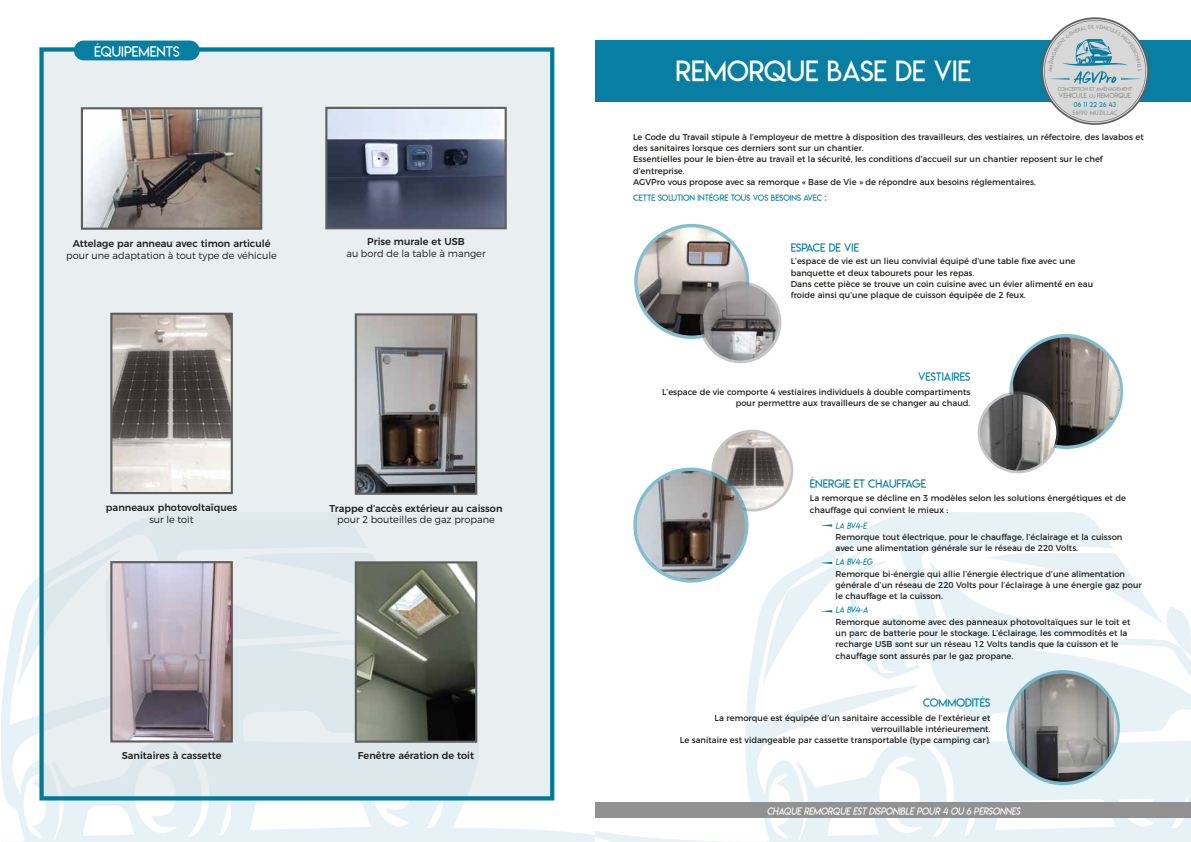
<style>
.page{position:relative;width:1191px;height:842px;background:#fff}
.page>*{position:absolute;margin:0;border:0;box-sizing:border-box;transform-origin:0 0}
.t1{font:28.3px "Lemon Milklight";color:#fff}
.t2{font:14.2px "Lemon Milklight";color:#fff}
.t3{font:11.3px "Lemon Milklight";color:#077ea2}
.t4{font:500 9.9px "Montserrat";color:#1d1d1b}
.t5{font:300 9.9px "Montserrat";color:#1d1d1b}
.t6{font:9.9px "Lemon Milklightitalic";color:#fff}
.t7{font:8.5px/11.3px "Montserrat";color:#1d1d1b}
.t8{font:8.5px "Lemon Milklight";color:#077ea2}
.t9{font:8.5px "Lemon Milklightitalic";color:#077ea2}
.t10{font:6.8px "Lemon Milklight";color:#929292}
.t11{font:6.5px "Lemon Milklight";letter-spacing:.04em;color:#077ea2}
.t12{font:5.9px "Lemon Milklight";letter-spacing:.045em;color:#929292}
.t13{font:5.3px "Lemon Milklight";color:#929292}
.s1{font-size:4.7px}
</style>
<div class="page">
<svg style="left:1px;top:605px;width:508px;height:218px"></svg>
<svg style="left:18px;top:577px;width:21px;height:109px"></svg>
<svg style="left:1px;top:823px;width:735px;height:19px"></svg>
<svg style="left:736px;top:512px;width:454px;height:330px;fill:#e6f2f5"></svg>
<svg style="left:929px;top:553px;width:261px;height:103px"></svg>
<svg style="left:634px;top:224px;width:115px;height:115px"></svg>
<svg style="left:1006px;top:670px;width:113px;height:115px"></svg>
<div style="left:595px;top:40px;width:595px;height:62px;background:#077ea2"></div>
<div style="left:595px;top:803px;width:595px;height:15px;background:#929292"></div>
<div style="left:42px;top:49px;width:510px;height:749px;background:#e9eef1"></div>
<div style="left:39px;top:47px;width:515px;height:753px;border:4px solid #007a9b"></div>
<div style="left:74px;top:41px;width:126px;height:19px;background:#077ea2;border-radius:10px"></div>
<img style="left:637px;top:227px;width:109px;height:109px;border-radius:54px">
<img style="left:1009px;top:673px;width:108px;height:109px;border-radius:54px">
<svg style="left:699px;top:281px;width:82px;height:82px"></svg>
<img style="left:702px;top:284px;width:76px;height:76px;border-radius:38px">
<svg style="left:1009px;top:334px;width:114px;height:115px"></svg>
<img style="left:1012px;top:337px;width:108px;height:109px;border-radius:54px">
<svg style="left:977px;top:391px;width:81px;height:82px"></svg>
<img style="left:980px;top:394px;width:76px;height:77px;border-radius:38px">
<svg style="left:711px;top:430px;width:82px;height:81px"></svg>
<svg style="left:714px;top:440px;width:11px;height:39px"></svg>
<svg style="left:783px;top:444px;width:7px;height:54px"></svg>
<img style="left:725px;top:432px;width:58px;height:77px">
<svg style="left:633px;top:468px;width:115px;height:115px"></svg>
<img style="left:637px;top:471px;width:108px;height:108px;border-radius:54px">
<img style="left:113px;top:316px;width:117px;height:175px">
<div style="left:110px;top:313px;width:123px;height:181px;border:2px solid #5f5e5e"></div>
<img style="left:358px;top:316px;width:116px;height:176px">
<div style="left:355px;top:313px;width:122px;height:182px;border:2px solid #5f5e5e"></div>
<img style="left:358px;top:564px;width:116px;height:176px">
<div style="left:355px;top:561px;width:122px;height:182px;border:2px solid #5f5e5e"></div>
<img style="left:113px;top:564px;width:117px;height:175px">
<div style="left:110px;top:561px;width:123px;height:181px;border:2px solid #5f5e5e"></div>
<img style="left:84px;top:110px;width:175px;height:117px">
<div style="left:81px;top:107px;width:181px;height:123px;border:2px solid #5f5e5e"></div>
<img style="left:328px;top:110px;width:176px;height:116px">
<div style="left:325px;top:107px;width:182px;height:122px;border:2px solid #5f5e5e"></div>
<svg style="left:820px;top:524px;width:12px;height:3px"></svg>
<svg style="left:762px;top:549px;width:157px;height:137px"></svg>
<svg style="left:1041px;top:17px;width:107px;height:108px"></svg>
<h2 class="t2" style="left:94px;top:43px;width:87px">ÉQUIPEMENTS</h2>
<p class="t4" style="left:73px;top:236px;width:199px">Attelage par anneau avec timon articulé</p>
<p class="t5" style="left:66px;top:249px;width:212px">pour une adaptation à tout type de véhicule</p>
<p class="t4" style="left:367px;top:234px;width:99px">Prise murale et USB</p>
<p class="t5" style="left:346px;top:248px;width:141px">au bord de la table à manger</p>
<p class="t4" style="left:106px;top:499px;width:133px">panneaux photovoltaïques</p>
<p class="t5" style="left:149px;top:513px;width:46px">sur le toit</p>
<p class="t4" style="left:329px;top:500px;width:174px">Trappe d’accès extérieur au caisson</p>
<p class="t5" style="left:337px;top:514px;width:159px">pour 2 bouteilles de gaz propane</p>
<p class="t4" style="left:122px;top:748px;width:101px">Sanitaires à cassette</p>
<p class="t4" style="left:358px;top:748px;width:118px">Fenêtre aération de toit</p>
<h1 class="t1" style="left:675px;top:53px;width:297px">REMORQUE BASE DE VIE</h1>
<p class="t13" style="left:1058px;top:86px;width:76px">CONCEPTION ET AMÉNAGEMENT</p>
<p class="t10" style="left:1059px;top:92px;width:74px">VÉHICULE <span class="s1">OU</span> REMORQUE</p>
<p class="t11" style="left:1074px;top:100px;width:44px">06 11 22 26 43</p>
<p class="t12" style="left:1072px;top:109px;width:47px">56190 MUZILLAC</p>
<p class="t7" style="left:633px;top:130px;width:512px">Le Code du Travail stipule à l’employeur de mettre à disposition des travailleurs, des vestiaires, un réfectoire, des lavabos et des sanitaires lorsque ces derniers sont sur un chantier.<br>Essentielles pour le bien-être au travail et la sécurité, les conditions d’accueil sur un chantier reposent sur le chef d’entreprise.<br>AGVPro vous propose avec sa remorque « Base de Vie » de répondre aux besoins réglementaires.</p>
<p class="t8" style="left:633px;top:192px;width:195px">CETTE SOLUTION INTÈGRE TOUS VOS BESOINS AVEC :</p>
<h3 class="t3" style="left:791px;top:241px;width:70px">ESPACE DE VIE</h3>
<p class="t7" style="left:791px;top:255px;width:304px">L’espace de vie est un lieu convivial équipé d’une table fixe avec une banquette et deux tabourets pour les repas.<br>Dans cette pièce se trouve un coin cuisine avec un évier alimenté en eau froide ainsi qu’une plaque de cuisson équipée de 2 feux.</p>
<h3 class="t3" style="left:918px;top:370px;width:54px">VESTIAIRES</h3>
<p class="t7" style="left:662px;top:385px;width:310px;text-align:right">L’espace de vie comporte 4 vestiaires individuels à double compartiments pour permettre aux travailleurs de se changer au chaud.</p>
<h3 class="t3" style="left:810px;top:477px;width:118px">ÉNERGIE ET CHAUFFAGE</h3>
<p class="t7" style="left:810px;top:492px;width:318px">La remorque se décline en 3 modèles selon les solutions énergétiques et de chauffage qui convient le mieux :</p>
<p class="t9" style="left:835px;top:520px;width:32px">LA BV4-E</p>
<p class="t7" style="left:835px;top:530px;width:288px">Remorque tout électrique, pour le chauffage, l’éclairage et la cuisson avec une alimentation générale sur le réseau de 220 Volts.</p>
<p class="t9" style="left:835px;top:557px;width:38px">LA BV4-EG</p>
<p class="t7" style="left:835px;top:567px;width:308px">Remorque bi-énergie qui allie l’énergie électrique d’une alimentation générale d’un réseau de 220 Volts pour l’éclairage à une énergie gaz pour le chauffage et la cuisson.</p>
<p class="t9" style="left:835px;top:605px;width:34px">LA BV4-A</p>
<p class="t7" style="left:835px;top:615px;width:296px">Remorque autonome avec des panneaux photovoltaïques sur le toit et un parc de batterie pour le stockage. L’éclairage, les commodités et la recharge USB sont sur un réseau 12 Volts tandis que la cuisson et le chauffage sont assurés par le gaz propane.</p>
<h3 class="t3" style="left:923px;top:696px;width:69px">COMMODITÉS</h3>
<p class="t7" style="left:680px;top:711px;width:312px;text-align:right">La remorque est équipée d’un sanitaire accessible de l’extérieur et verrouillable intérieurement.<br>Le sanitaire est vidangeable par cassette transportable (type camping car).</p>
<p class="t6" style="left:766px;top:805px;width:255px">CHAQUE REMORQUE EST DISPONIBLE POUR 4 OU 6 PERSONNES</p>
</div>
